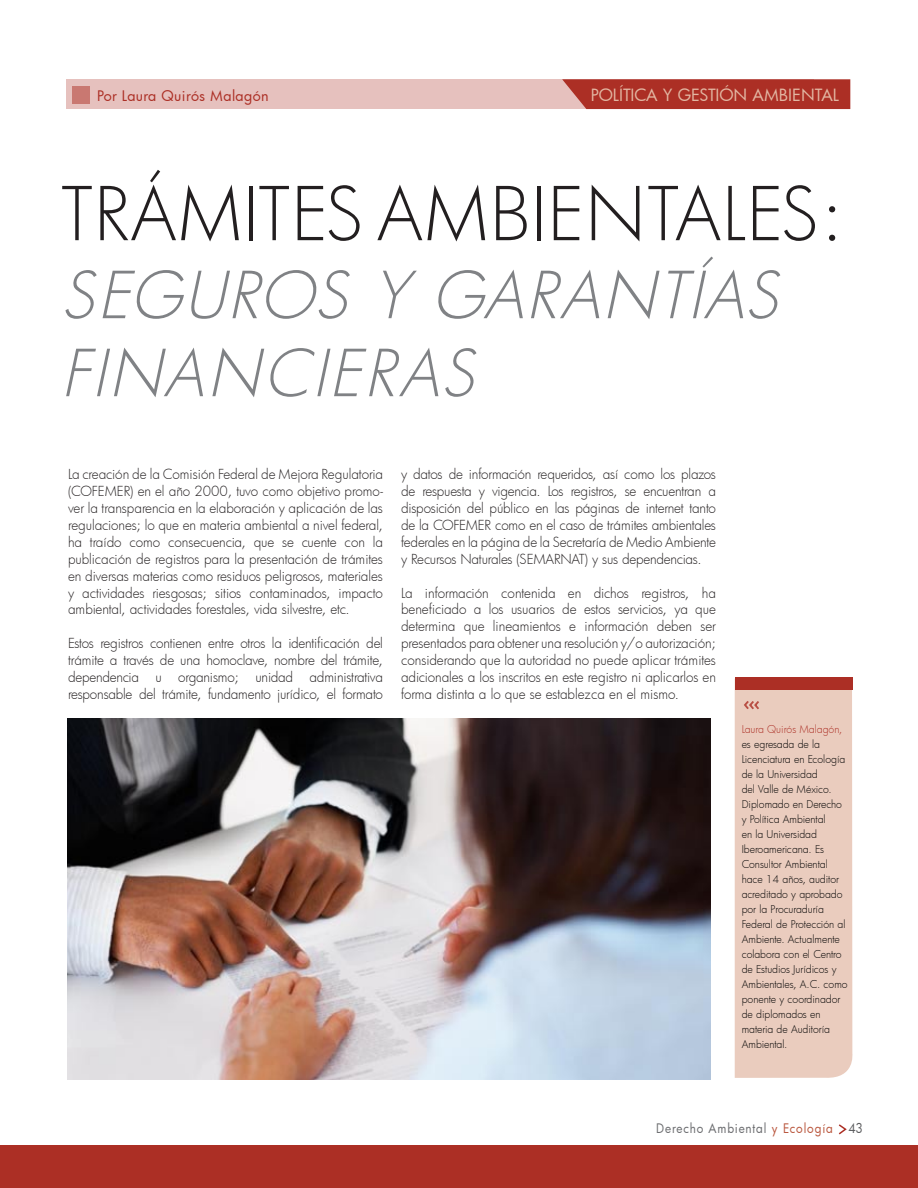
<style>
.page{position:relative;width:918px;height:1188px;background:#fff}
.page>*{position:absolute;margin:0;border:0;box-sizing:border-box;transform-origin:0 0}
.t1{font:300 72px "Futura";letter-spacing:.015em;color:#231f20}
.t2{font:italic 300 63px/78px "Futura";color:#808285}
.t3{font:16.5px "Futura";color:#e2b6a2}
.t4{font:14.25px "Futura";letter-spacing:.025em;color:#ac2f25}
.t5{font:300 13.5px/16.8px "Futura";letter-spacing:-.01em;color:#231f20;text-align:justify}
.t6{font:13.2px "Futura";color:#57585a;scale:.91 1}
.t7{font:12.9px "Futura";letter-spacing:.07em;color:#6c6d70;scale:.91 1}
.t8{font:300 10.5px/15px "Futura";letter-spacing:-.005em;color:#000}
.s1{color:#ac2f25}
.s2{color:#ba583f}
</style>
<div class="page">
<img style="left:67px;top:719px;width:643px;height:360px">
<div style="left:0;top:1145px;width:918px;height:43px;background:#ac2f25"></div>
<svg style="left:838px;top:1124px;width:9px;height:11px"></svg>
<div style="left:66px;top:79px;width:747px;height:30px;background:#e6c1be"></div>
<div style="left:73px;top:86px;width:17px;height:17px;background:#c97871"></div>
<svg style="left:562px;top:79px;width:288px;height:30px;background:#af362d"></svg>
<div style="left:735px;top:678px;width:118px;height:400px;background:#eaccbe"></div>
<div style="left:736px;top:677px;width:117px;height:13px;background:#ac2f25"></div>
<svg style="left:743px;top:699px;width:18px;height:12px"></svg>
<p class="t4" style="left:97px;top:87px;width:173px">Por Laura Quirós Malagón</p>
<p class="t3" style="left:591px;top:84px;width:241px">política y gestión ambiental</p>
<p class="t1" style="left:61px;top:165px;width:784px">TRÁMITES AMBIENTALES:</p>
<p class="t2" style="left:61px;top:255px;width:737px">SEGUROS Y GARANTÍAS<br>FINANCIERAS</p>
<p class="t5" style="left:68px;top:466px;width:316px">La creación de la Comisión Federal de Mejora Regulatoria (COFEMER) en el año 2000, tuvo como objetivo promo&shy;ver la transparencia en la elaboración y aplicación de las regulaciones; lo que en materia ambiental a nivel federal, ha traído como consecuencia, que se cuente con la publicación de registros para la presentación de trámites en diversas materias como residuos peligrosos, materiales y actividades riesgosas; sitios contaminados, impacto ambiental, actividades forestales, vida silvestre, etc.</p>
<p class="t5" style="left:68px;top:635px;width:316px">Estos registros contienen entre otros la identificación del trámite a través de una homoclave, nombre del trámite, dependencia u organismo; unidad administrativa responsable del trámite, fundamento jurídico, el formato</p>
<p class="t5" style="left:401px;top:466px;width:316px">y datos de información requeridos, así como los plazos de respuesta y vigencia. Los registros, se encuentran a disposición del público en las páginas de internet tanto de la COFEMER como en el caso de trámites ambientales federales en la página de la Secretaría de Medio Ambiente y Recursos Naturales (SEMARNAT) y sus dependencias.</p>
<p class="t5" style="left:401px;top:584px;width:316px">La información contenida en dichos registros, ha beneficiado a los usuarios de estos servicios, ya que determina que lineamientos e información deben ser presentados para obtener una resolución y/o autorización; considerando que la autoridad no puede aplicar trámites adicionales a los inscritos en este registro ni aplicarlos en forma distinta a lo que se establezca en el mismo.</p>
<p class="t8" style="left:742px;top:722px;width:107px"><span class="s1">Laura Quirós Malagón, </span>es egresada de la<br>Licenciatura en Ecología de la Universidad<br>del Valle de México.<br>Diplomado en Derecho y Política Ambiental<br>en la Universidad<br>Iberoamericana. Es<br>Consultor Ambiental hace 14 años, auditor acreditado y aprobado por la Procuraduría<br>Federal de Protección al<br>Ambiente. Actualmente colabora con el Centro de Estudios Jurídicos y<br>Ambientales, A.C. como ponente y coordinador de diplomados en materia de Auditoría<br>Ambiental.</p>
<p class="t7" style="left:656px;top:1120px;width:196px">Derecho Ambiental <span class="s2">y Ecología</span></p>
<p class="t6" style="left:848px;top:1120px;width:17px">43</p>
</div>
